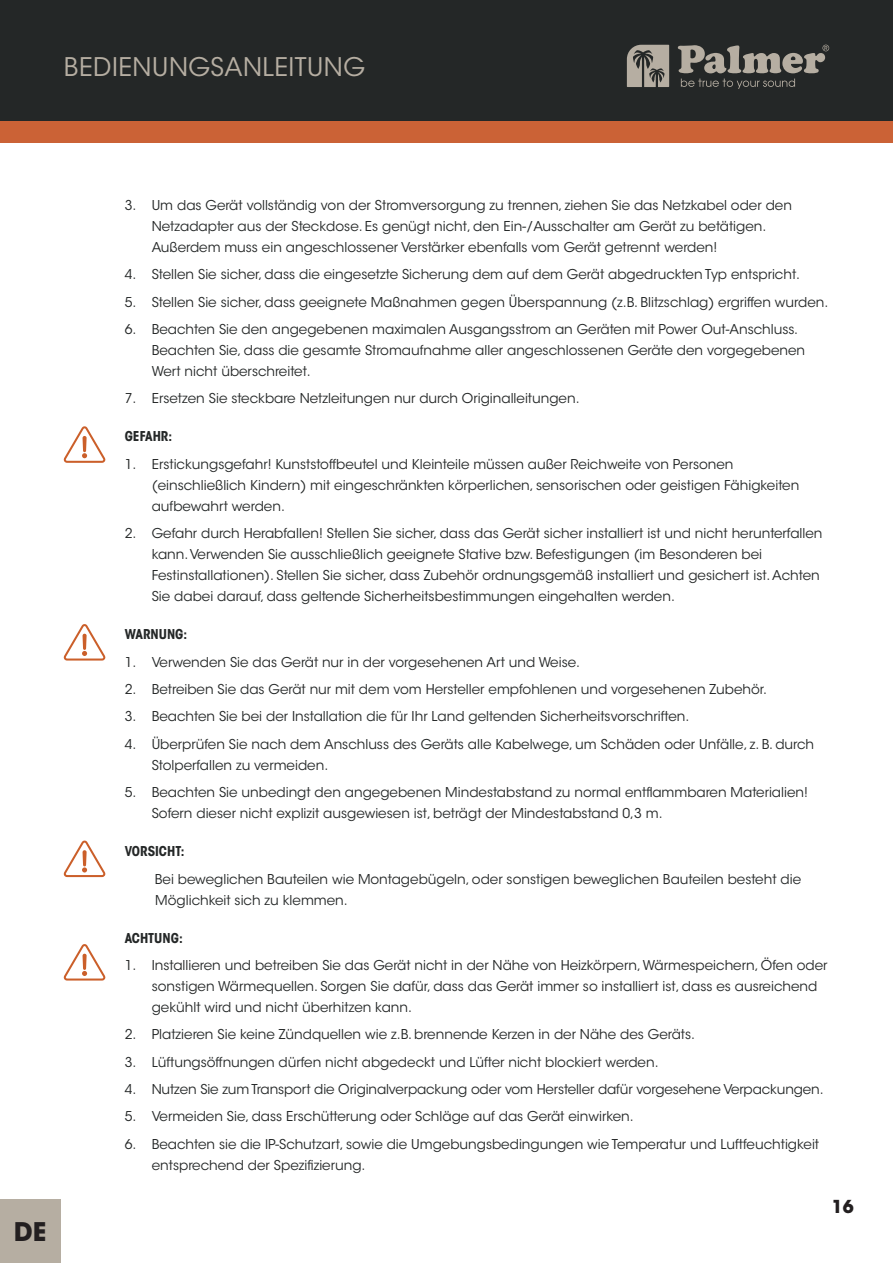
<style>
.page{position:relative;width:893px;height:1263px;background:#fff}
.page>*{position:absolute;margin:0;border:0;box-sizing:border-box;transform-origin:0 0}
.t1{font:25.5px "ITC Avant Garde Std";letter-spacing:.02em;color:#b6aea2}
.t2{font:700 25.5px "ITC Avant Garde Std";color:#231f20}
.t3{font:700 17.7px "ITC Avant Garde Std";color:#231f20}
.t4{font:13.5px/21px "ITC Avant Garde Std";color:#242727}
.t5{font:700 condensed 13.5px "ITC Avant Garde Std";color:#242727}
</style>
<div class="page">
<div style="left:0;top:0;width:893px;height:123px;background:#242727"></div>
<div style="left:0;top:121px;width:893px;height:21px;background:#cb6236"></div>
<svg style="left:678px;top:45px;width:151px;height:28px"></svg>
<svg style="left:627px;top:45px;width:42px;height:42px"></svg>
<svg style="left:681px;top:79px;width:114px;height:10px"></svg>
<div style="left:0;top:1199px;width:61px;height:64px;background:#b6aea2"></div>
<svg style="left:64px;top:624px;width:41px;height:36px"></svg>
<svg style="left:64px;top:840px;width:41px;height:37px"></svg>
<svg style="left:64px;top:944px;width:41px;height:36px"></svg>
<svg style="left:64px;top:426px;width:41px;height:37px"></svg>
<h1 class="t1" style="left:64px;top:52px;width:303px">BEDIENUNGSANLEITUNG</h1>
<h1 class="t2" style="left:14px;top:1214px;width:34px">DE</h1>
<p class="t4" style="left:152px;top:195px;width:642px;text-indent:-27px">3. Um das Gerät vollständig von der Stromversorgung zu trennen, ziehen Sie das Netzkabel oder den<br>Netzadapter aus der Steckdose. Es genügt nicht, den Ein-/Ausschalter am Gerät zu betätigen.<br>Außerdem muss ein angeschlossener Verstärker ebenfalls vom Gerät getrennt werden!</p>
<p class="t4" style="left:125px;top:264px;width:677px">4. Stellen Sie sicher, dass die eingesetzte Sicherung dem auf dem Gerät abgedruckten Typ entspricht.</p>
<p class="t4" style="left:125px;top:291px;width:705px">5. Stellen Sie sicher, dass geeignete Maßnahmen gegen Überspannung (z.B. Blitzschlag) ergriffen wurden.</p>
<p class="t4" style="left:152px;top:319px;width:655px;text-indent:-27px">6. Beachten Sie den angegebenen maximalen Ausgangsstrom an Geräten mit Power Out-Anschluss.<br>Beachten Sie, dass die gesamte Stromaufnahme aller angeschlossenen Geräte den vorgegebenen<br>Wert nicht überschreitet.</p>
<p class="t4" style="left:125px;top:388px;width:456px">7. Ersetzen Sie steckbare Netzleitungen nur durch Originalleitungen.</p>
<p class="t5" style="left:125px;top:428px;width:49px">GEFAHR:</p>
<p class="t4" style="left:152px;top:454px;width:649px;text-indent:-27px">1. Erstickungsgefahr! Kunststoffbeutel und Kleinteile müssen außer Reichweite von Personen (einschließlich Kindern) mit eingeschränkten körperlichen, sensorischen oder geistigen Fähigkeiten aufbewahrt werden.</p>
<p class="t4" style="left:152px;top:523px;width:672px;text-indent:-27px">2. Gefahr durch Herabfallen! Stellen Sie sicher, dass das Gerät sicher installiert ist und nicht herunterfallen kann. Verwenden Sie ausschließlich geeignete Stative bzw. Befestigungen (im Besonderen bei Festinstallationen). Stellen Sie sicher, dass Zubehör ordnungsgemäß installiert und gesichert ist. Achten Sie dabei darauf, dass geltende Sicherheitsbestimmungen eingehalten werden.</p>
<p class="t5" style="left:125px;top:626px;width:64px">WARNUNG:</p>
<p class="t4" style="left:125px;top:651px;width:457px">1. Verwenden Sie das Gerät nur in der vorgesehenen Art und Weise.</p>
<p class="t4" style="left:125px;top:679px;width:644px">2. Betreiben Sie das Gerät nur mit dem vom Hersteller empfohlenen und vorgesehenen Zubehör.</p>
<p class="t4" style="left:125px;top:706px;width:566px">3. Beachten Sie bei der Installation die für Ihr Land geltenden Sicherheitsvorschriften.</p>
<p class="t4" style="left:152px;top:733px;width:664px;text-indent:-27px">4. Überprüfen Sie nach dem Anschluss des Geräts alle Kabelwege, um Schäden oder Unfälle, z. B. durch<br>Stolperfallen zu vermeiden.</p>
<p class="t4" style="left:152px;top:782px;width:658px;text-indent:-27px">5. Beachten Sie unbedingt den angegebenen Mindestabstand zu normal entflammbaren Materialien!<br>Sofern dieser nicht explizit ausgewiesen ist, beträgt der Mindestabstand 0,3 m.</p>
<p class="t5" style="left:125px;top:843px;width:61px">VORSICHT:</p>
<p class="t4" style="left:155px;top:868px;width:648px">Bei beweglichen Bauteilen wie Montagebügeln, oder sonstigen beweglichen Bauteilen besteht die<br>Möglichkeit sich zu klemmen.</p>
<p class="t5" style="left:125px;top:929px;width:60px">ACHTUNG:</p>
<p class="t4" style="left:152px;top:955px;width:677px;text-indent:-27px">1. Installieren und betreiben Sie das Gerät nicht in der Nähe von Heizkörpern, Wärmespeichern, Öfen oder sonstigen Wärmequellen. Sorgen Sie dafür, dass das Gerät immer so installiert ist, dass es ausreichend gekühlt wird und nicht überhitzen kann.</p>
<p class="t4" style="left:125px;top:1024px;width:572px">2. Platzieren Sie keine Zündquellen wie z.B. brennende Kerzen in der Nähe des Geräts.</p>
<p class="t4" style="left:125px;top:1051px;width:535px">3. Lüftungsöffnungen dürfen nicht abgedeckt und Lüfter nicht blockiert werden.</p>
<p class="t4" style="left:125px;top:1079px;width:700px">4. Nutzen Sie zum Transport die Originalverpackung oder vom Hersteller dafür vorgesehene Verpackungen.</p>
<p class="t4" style="left:125px;top:1106px;width:510px">5. Vermeiden Sie, dass Erschütterung oder Schläge auf das Gerät einwirken.</p>
<p class="t4" style="left:152px;top:1134px;width:669px;text-indent:-27px">6. Beachten sie die IP-Schutzart, sowie die Umgebungsbedingungen wie Temperatur und Luftfeuchtigkeit entsprechend der Spezifizierung.</p>
<h2 class="t3" style="left:832px;top:1195px;width:23px">16</h2>
</div>
